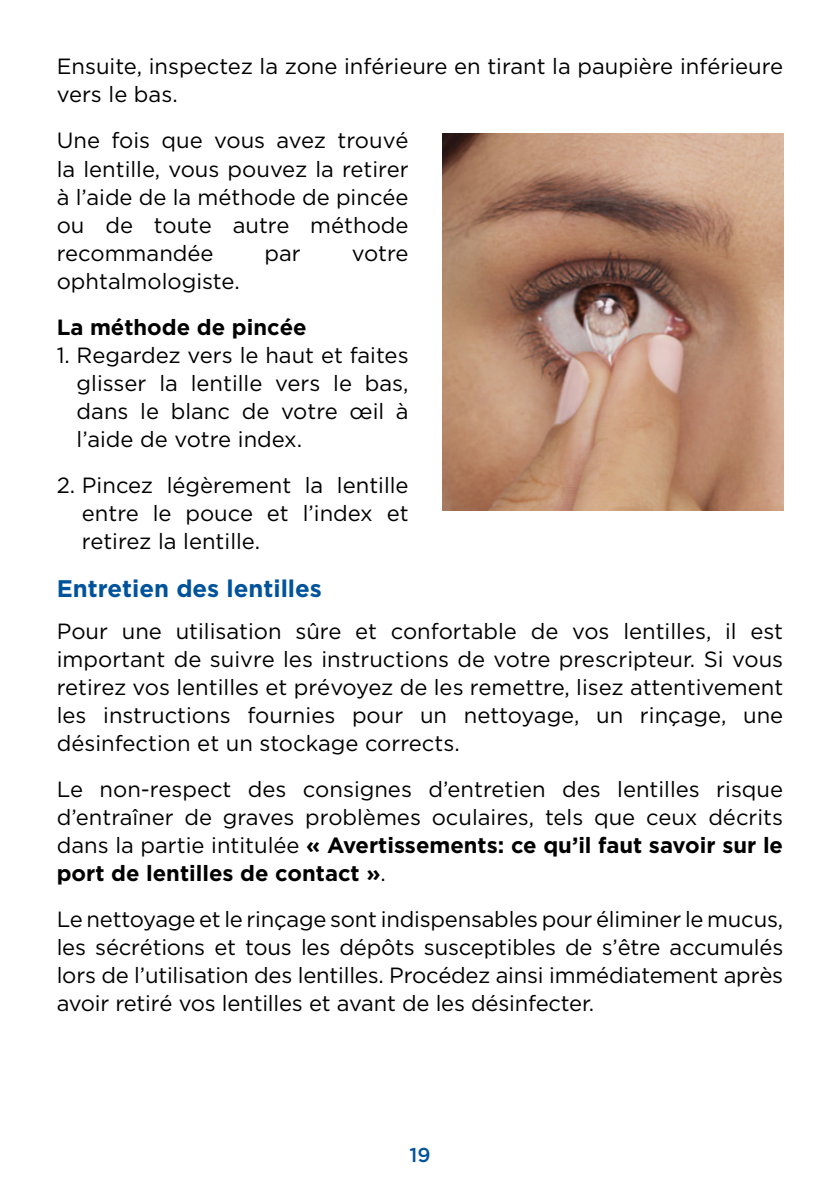
<style>
.page{position:relative;width:840px;height:1191px;background:#fff}
.page>*{position:absolute;margin:0;border:0;box-sizing:border-box;transform-origin:0 0}
.t1{font:700 24px "Gotham";color:#00539b}
.t2{font:22px/28px "Gotham";color:#000;text-align:justify}
.t3{font:700 22px "Gotham";color:#000}
.t4{font:500 20px "Gotham";color:#00539b}
.s1{font-weight:700}
</style>
<div class="page">
<img style="left:442px;top:133px;width:340px;height:378px">
<p class="t2" style="left:57px;top:52px;width:727px">Ensuite, inspectez la zone inférieure en tirant la paupière inférieure vers le bas.</p>
<p class="t2" style="left:57px;top:126px;width:353px">Une fois que vous avez trouvé la lentille, vous pouvez la retirer à l’aide de la méthode de pincée ou de toute autre méthode recommandée</p>
<p class="t2" style="left:264px;top:238px;width:38px">par</p>
<p class="t2" style="left:351px;top:238px;width:58px">votre</p>
<p class="t2" style="left:57px;top:266px;width:184px">ophtalmologiste.</p>
<p class="t3" style="left:57px;top:314px;width:251px">La méthode de pincée</p>
<p class="t2" style="left:77px;top:340px;width:333px;text-indent:-20px">1. Regardez vers le haut et faites glisser la lentille vers le bas, dans le blanc de votre œil à l’aide de votre index.</p>
<p class="t2" style="left:82px;top:471px;width:328px;text-indent:-25px">2. Pincez légèrement la lentille entre le pouce et l’index et retirez la lentille.</p>
<p class="t1" style="left:57px;top:574px;width:266px">Entretien des lentilles</p>
<p class="t2" style="left:57px;top:616px;width:727px">Pour une utilisation sûre et confortable de vos lentilles, il est important de suivre les instructions de votre prescripteur. Si vous retirez vos lentilles et prévoyez de les remettre, lisez attentivement les instructions fournies pour un nettoyage, un rinçage, une désinfection et un stockage corrects.</p>
<p class="t2" style="left:57px;top:774px;width:727px">Le non-respect des consignes d’entretien des lentilles risque d’entraîner de graves problèmes oculaires, tels que ceux décrits dans la partie intitulée <span class="s1">« Avertissements: ce qu’il faut savoir sur le port de lentilles de contact »</span>.</p>
<p class="t2" style="left:57px;top:905px;width:727px">Le nettoyage et le rinçage sont indispensables pour éliminer le mucus, les sécrétions et tous les dépôts susceptibles de s’être accumulés lors de l’utilisation des lentilles. Procédez ainsi immédiatement après avoir retiré vos lentilles et avant de les désinfecter.</p>
<p class="t4" style="left:409px;top:1143px;width:23px">19</p>
</div>
